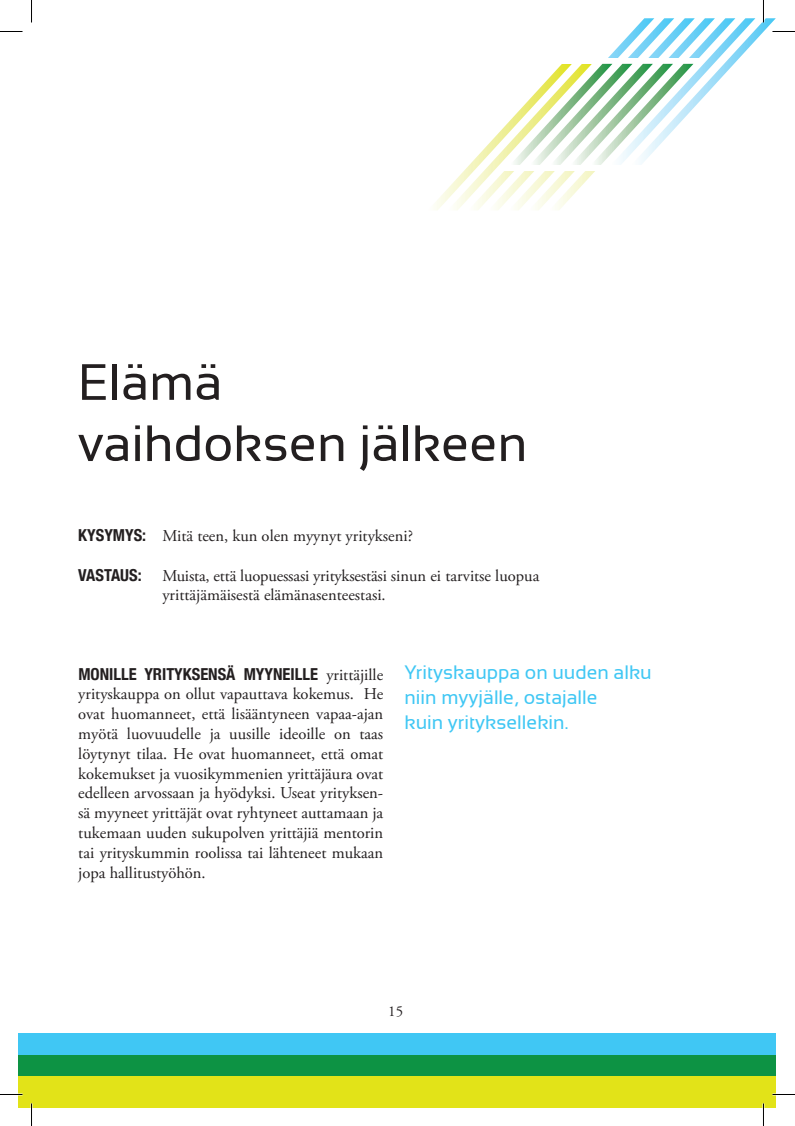
<style>
.page{position:relative;width:795px;height:1126px;background:#fff}
.page>*{position:absolute;margin:0;border:0;box-sizing:border-box;transform-origin:0 0}
.t1{font:51px/61.2px "Sansation";color:#231f20}
.t2{font:19.5px/24.8px "Sansation";color:#40c7f4}
.t3{font:16.5px/19.8px "Adobe Garamond Pro";color:#231f20;text-align:justify}
.t4{font:700 condensed 16.5px "Helvetica Neue";color:#231f20}
.t5{font:15px "Adobe Garamond Pro";color:#231f20}
.s1{font-family:"Helvetica Neue";font-weight:700;font-stretch:condensed}
.s2{font-family:"Adobe Garamond Pro";font-weight:400;font-stretch:normal}
</style>
<div class="page">
<div style="left:19px;top:1075px;width:757px;height:32px;background:#e2e318"></div>
<div style="left:19px;top:1054px;width:757px;height:21px;background:#0d9344"></div>
<div style="left:19px;top:1033px;width:757px;height:21px;background:#40c7f4"></div>
<hr style="left:762px;top:1103px;width:2px;height:23px;background:#fff">
<svg style="left:0;top:31px;width:22px;height:1px"></svg>
<svg style="left:0;top:1094px;width:22px;height:1px"></svg>
<svg style="left:772px;top:1094px;width:22px;height:1px"></svg>
<svg style="left:31px;top:0;width:1px;height:22px"></svg>
<svg style="left:31px;top:1103px;width:1px;height:23px"></svg>
<svg style="left:435px;top:0;width:359px;height:210px"></svg>
<svg style="left:763px;top:1103px;width:1px;height:23px"></svg>
<h1 class="t1" style="left:78px;top:352px;width:450px">Elämä<br>vaihdoksen jälkeen</h1>
<p class="t3" style="left:78px;top:526px;width:336px"><span class="s1">KYSYMYS:</span> Mitä teen, kun olen myynyt yritykseni?</p>
<p class="t4" style="left:78px;top:565px;width:65px">VASTAUS:</p>
<p class="t3" style="left:162px;top:566px;width:378px">Muista, että luopuessasi yrityksestäsi sinun ei tarvitse luopua yrittäjämäisestä elämänasenteestasi.</p>
<p class="t4" style="left:78px;top:664px;width:306px">MONILLE YRITYKSENSÄ MYYNEILLE <span class="s2">yrittäjille</span></p>
<p class="t3" style="left:78px;top:685px;width:306px">yrityskauppa on ollut vapauttava kokemus. He ovat huomanneet, että lisääntyneen vapaa-ajan myötä luovuudelle ja uusille ideoille on taas löytynyt tilaa. He ovat huomanneet, että omat kokemukset ja vuosikymmenien yrittäjäura ovat edelleen arvossaan ja hyödyksi. Useat yrityksen&shy;sä myyneet yrittäjät ovat ryhtyneet auttamaan ja tukemaan uuden sukupolven yrittäjiä mentorin tai yrityskummin roolissa tai lähteneet mukaan jopa hallitustyöhön.</p>
<p class="t2" style="left:404px;top:660px;width:249px">Yrityskauppa on uuden alku niin myyjälle, ostajalle<br>kuin yrityksellekin.</p>
<p class="t5" style="left:388px;top:1002px;width:16px">15</p>
</div>
